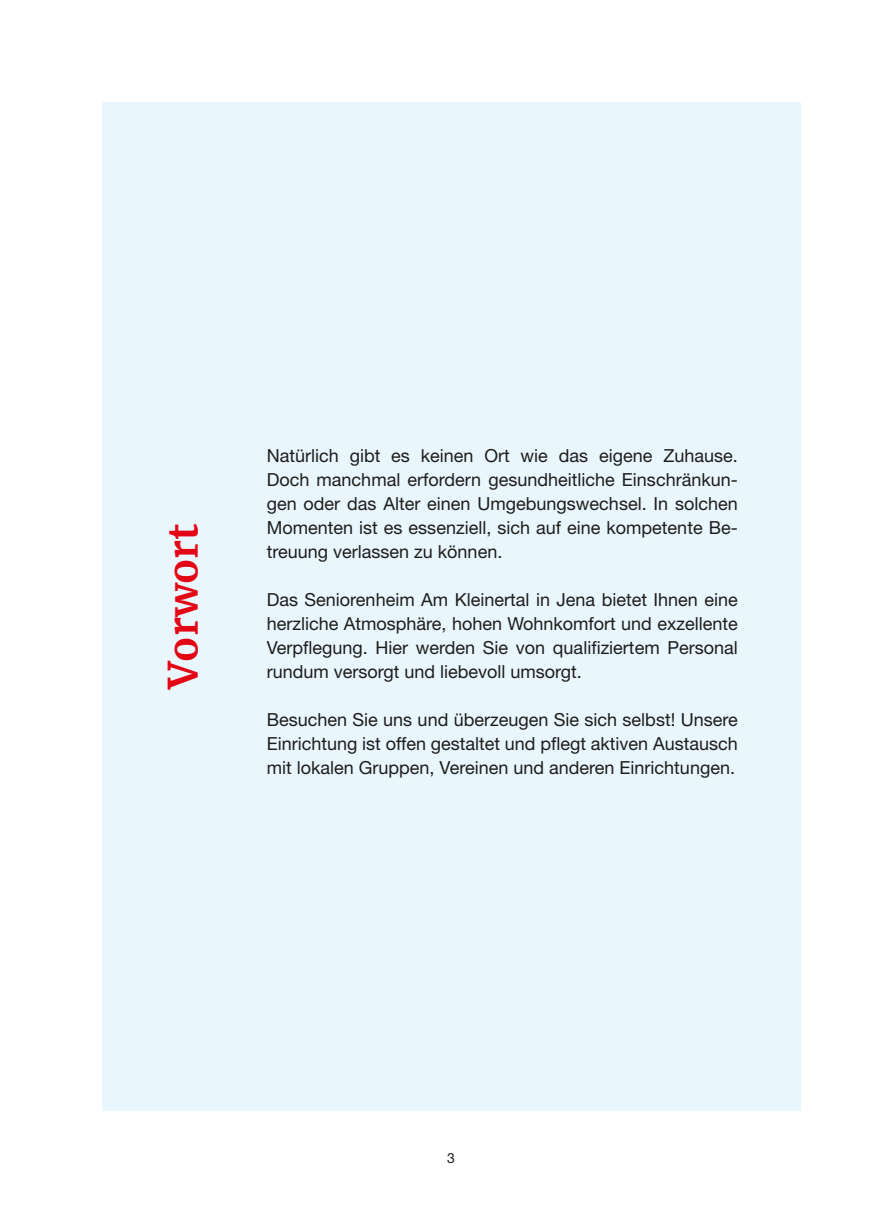
<style>
.page{position:relative;width:874px;height:1225px;background:#fff}
.page>*{position:absolute;margin:0;border:0;box-sizing:border-box;transform-origin:0 0}
.t1{font:700 40px "Merriweather";color:#e30614}
.t2{font:18px/24px "Helvetica Neue";color:#1d1d1b;text-align:justify}
.t3{font:14px "Helvetica Neue LT Std";color:#1d1d1b}
</style>
<div class="page">
<div style="left:102px;top:102px;width:697px;height:1008px;background:#eaf6fe"></div>
<h1 class="t1" style="left:155px;top:689px;width:167px;rotate:-90deg">Vorwort</h1>
<p class="t2" style="left:266px;top:443px;width:472px">Natürlich gibt es keinen Ort wie das eigene Zuhause.<br>Doch manchmal erfordern gesundheitliche Einschränkun&shy;gen oder das Alter einen Umgebungswechsel. In solchen Momenten ist es essenziell, sich auf eine kompetente Be&shy;treuung verlassen zu können.</p>
<p class="t2" style="left:266px;top:587px;width:472px">Das Seniorenheim Am Kleinertal in Jena bietet Ihnen eine herzliche Atmosphäre, hohen Wohnkomfort und exzellente Verpflegung. Hier werden Sie von qualifiziertem Personal rundum versorgt und liebevoll umsorgt.</p>
<p class="t2" style="left:266px;top:707px;width:472px">Besuchen Sie uns und überzeugen Sie sich selbst! Unsere Einrichtung ist offen gestaltet und pflegt aktiven Austausch mit lokalen Gruppen, Vereinen und anderen Einrichtungen.</p>
<p class="t3" style="left:447px;top:1150px;width:9px">3</p>
</div>
